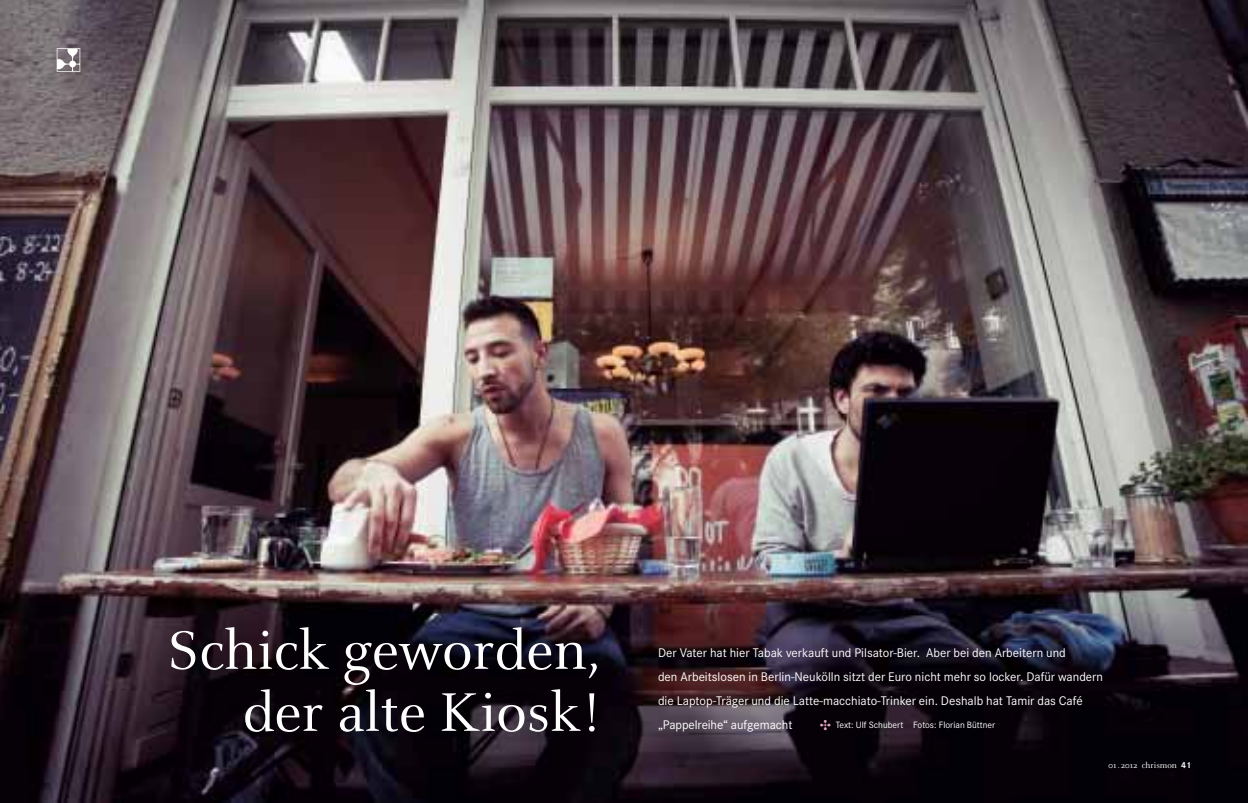
<style>
.page{position:relative;width:1248px;height:803px;background:#fff}
.page>*{position:absolute;margin:0;border:0;box-sizing:border-box;transform-origin:0 0}
.t1{font:60px/62px "Celeste OT";color:#fff;text-align:right}
.t2{font:13px/24px "Corporate S";color:#fff}
.t3{font:9.5px "Corporate S";color:#fff}
.t4{font:9px "Celeste OT";color:#fff}
.s1{font-family:"Chrismon Sonderzeichen";font-size:14.2px;color:#eba9c0}
.s2{font-family:"Corporate S";font-weight:700}
</style>
<div class="page">
<img style="left:0;top:0;width:1247px;height:802px">
<svg style="left:57px;top:48px;width:23px;height:24px"></svg>
<h1 class="t1" style="left:167px;top:619px;width:434px">Schick geworden, der alte Kiosk!</h1>
<p class="t2" style="left:658px;top:640px;width:446px">Der Vater hat hier Tabak verkauft und Pilsator-Bier. Aber bei den Arbeitern und<br>den Arbeitslosen in Berlin-Neukölln sitzt der Euro nicht mehr so locker. Dafür wandern die Laptop-Träger und die Latte-macchiato-Trinker ein. Deshalb hat Tamir das Café „Pappelreihe“ aufgemacht</p>
<p class="t3" style="left:819px;top:719px;width:177px"><span class="s1">c</span> Text: Ulf Schubert Fotos: Florian Büttner</p>
<p class="t4" style="left:1108px;top:760px;width:84px">01. 2012 chrismon <span class="s2">41</span></p>
</div>
